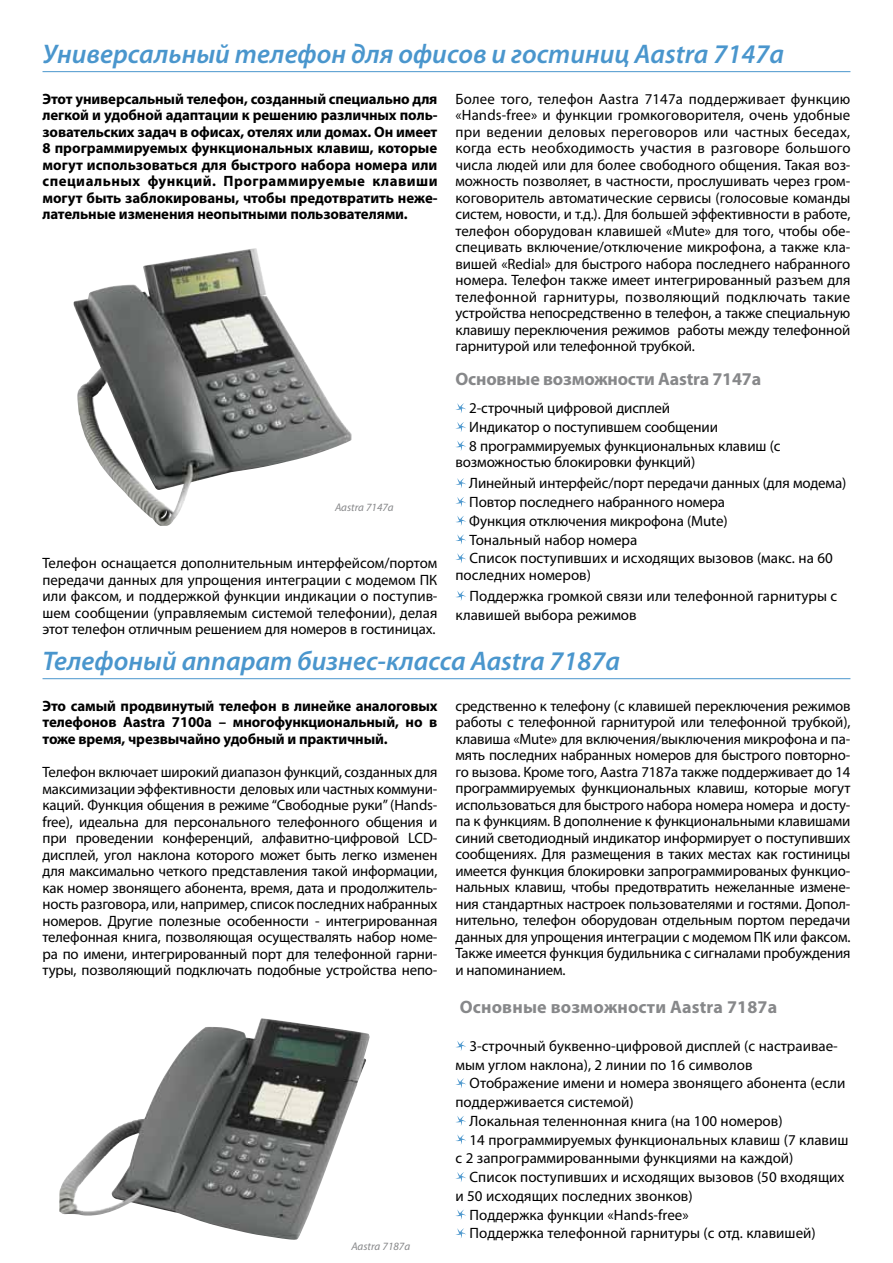
<style>
.page{position:relative;width:893px;height:1263px;background:#fff}
.page>*{position:absolute;margin:0;border:0;box-sizing:border-box;transform-origin:0 0}
.t1{font:italic 600 27px "Myriad Pro";color:#4a96cd}
.t2{font:700 18px "Myriad Pro";letter-spacing:.005em;color:#87888a}
.t3{font:15px/16.5px "Myriad Pro";color:#000}
.t4{font:700 15px/16.5px "Myriad Pro";letter-spacing:-.01em;color:#000;text-align:justify}
.t5{font:italic 11.1px "Myriad Pro";color:#87888a}
</style>
<div class="page">
<hr style="left:43px;top:71px;width:807px;height:1px;background:#4a96cd">
<hr style="left:43px;top:678px;width:807px;height:1px;background:#4a96cd">
<img style="left:59px;top:1018px;width:311px;height:222px">
<svg style="left:455px;top:403px;width:11px;height:10px"></svg>
<svg style="left:455px;top:422px;width:11px;height:10px"></svg>
<svg style="left:455px;top:441px;width:11px;height:10px"></svg>
<svg style="left:455px;top:478px;width:11px;height:10px"></svg>
<svg style="left:455px;top:497px;width:11px;height:10px"></svg>
<svg style="left:456px;top:516px;width:10px;height:10px"></svg>
<svg style="left:455px;top:534px;width:11px;height:11px"></svg>
<svg style="left:455px;top:553px;width:11px;height:10px"></svg>
<svg style="left:456px;top:591px;width:10px;height:10px"></svg>
<svg style="left:456px;top:1041px;width:10px;height:10px"></svg>
<svg style="left:455px;top:1078px;width:11px;height:10px"></svg>
<svg style="left:456px;top:1116px;width:10px;height:10px"></svg>
<svg style="left:455px;top:1134px;width:11px;height:11px"></svg>
<svg style="left:455px;top:1172px;width:11px;height:10px"></svg>
<svg style="left:455px;top:1209px;width:11px;height:11px"></svg>
<svg style="left:455px;top:1228px;width:11px;height:10px"></svg>
<img style="left:73px;top:248px;width:279px;height:278px">
<h1 class="t1" style="left:43px;top:37px;width:743px">Универсальный телефон для офисов и гостиниц Aastra 7147a</h1>
<p class="t4" style="left:43px;top:90px;width:397px">Этот универсальный телефон, созданный специально для легкой и удобной адаптации к решению различных поль&shy;зовательских задач в офисах, отелях или домах. Он имеет 8 программируемых функциональных клавиш, которые могут использоваться для быстрого набора номера или специальных функций. Программируемые клавиши могут быть заблокированы, чтобы предотвратить неже&shy;лательные изменения неопытными пользователями.</p>
<p class="t5" style="left:335px;top:500px;width:60px">Aastra 7147a</p>
<p class="t3" style="left:43px;top:554px;width:396px;text-align:justify">Телефон оснащается дополнительным интерфейсом/портом передачи данных для упрощения интеграции с модемом ПК или факсом, и поддержкой функции индикации о поступив&shy;шем сообщении (управляемым системой телефонии), делая этот телефон отличным решением для номеров в гостиницах.</p>
<p class="t3" style="left:455px;top:90px;width:397px;text-align:justify">Более того, телефон Aastra 7147a поддерживает функцию «Hands-free» и функции громкоговорителя, очень удобные при ведении деловых переговоров или частных беседах, когда есть необходимость участия в разговоре большого числа людей или для более свободного общения. Такая воз&shy;можность позволяет, в частности, прослушивать через гром&shy;коговоритель автоматические сервисы (голосовые команды систем, новости, и т.д.). Для большей эффективности в работе, телефон оборудован клавишей «Mute» для того, чтобы обе&shy;специвать включение/отключение микрофона, а также кла&shy;вишей «Redial» для быстрого набора последнего набранного номера. Телефон также имеет интегрированный разъем для телефонной гарнитуры, позволяющий подключать такие устройства непосредственно в телефон, а также специальную клавишу переключения режимов работы между телефонной гарнитурой или телефонной трубкой.</p>
<p class="t2" style="left:455px;top:367px;width:307px">Основные возможности Aastra 7147a</p>
<p class="t3" style="left:469px;top:399px;width:313px;line-height:18.8px">2-строчный цифровой дисплей<br>Индикатор о поступившем сообщении<br>8 программируемых функциональных клавиш (с</p>
<p class="t3" style="left:469px;top:451px;width:378px;line-height:21px;text-indent:-14px">возможностью блокировки функций)<br>Линейный интерфейс/порт передачи данных (для модема)</p>
<p class="t3" style="left:469px;top:492px;width:365px;line-height:18.8px">Повтор последнего набранного номера<br>Функция отключения микрофона (Mute)<br>Тональный набор номера<br>Список поступивших и исходящих вызовов (макс. на 60</p>
<p class="t3" style="left:470px;top:564px;width:369px;line-height:21px;text-indent:-14px">последних номеров)<br>Поддержка громкой связи или телефонной гарнитуры с</p>
<p class="t3" style="left:455px;top:606px;width:183px">клавишей выбора режимов</p>
<h1 class="t1" style="left:43px;top:643px;width:579px">Телефоный аппарат бизнес-класса Aastra 7187a</h1>
<p class="t4" style="left:43px;top:697px;width:396px">Это самый продвинутый телефон в линейке аналоговых телефонов Aastra 7100a – многофункциональный, но в тоже время, чрезвычайно удобный и практичный.</p>
<p class="t3" style="left:43px;top:764px;width:396px;text-align:justify">Телефон включает широкий диапазон функций, созданных для максимизации эффективности деловых или частных коммуни&shy;каций. Функция общения в режиме “Свободные руки” (Hands&shy;free), идеальна для персонального телефонного общения и при проведении конференций, алфавитно-цифровой LCD&shy;дисплей, угол наклона которого может быть легко изменен для максимально четкого представления такой информации, как номер звонящего абонента, время, дата и продолжитель&shy;ность разговора, или, например, список последних набранных номеров. Другие полезные особенности - интегрированная телефонная книга, позволяющая осуществалять набор номе&shy;ра по имени, интегрированный порт для телефонной гарни&shy;туры, позволяющий подключать подобные устройства непо-</p>
<p class="t5" style="left:351px;top:1239px;width:60px">Aastra 7187a</p>
<p class="t3" style="left:455px;top:697px;width:396px;text-align:justify">средственно к телефону (с клавишей переключения режимов работы с телефонной гарнитурой или телефонной трубкой), клавиша «Mute» для включения/выключения микрофона и па&shy;мять последних набранных номеров для быстрого повторно&shy;го вызова. Кроме того, Aastra 7187a также поддерживает до 14 программируемых функциональных клавиш, которые могут использоваться для быстрого набора номера номера и досту&shy;па к функциям. В дополнение к функциональными клавишами синий светодиодный индикатор информирует о поступивших сообщениях. Для размещения в таких местах как гостиницы имеется функция блокировки запрограммированых функцио&shy;нальных клавиш, чтобы предотвратить нежеланные измене&shy;ния стандартных настроек пользователями и гостями. Допол&shy;нительно, телефон оборудован отдельным портом передачи данных для упрощения интеграции с модемом ПК или факсом.<br>Также имеется функция будильника с сигналами пробуждения и напоминанием.</p>
<p class="t2" style="left:460px;top:995px;width:319px">Основные возможности Aastra 7187a</p>
<p class="t3" style="left:455px;top:1036px;width:384px;line-height:18.8px;text-indent:14px">3-строчный буквенно-цифровой дисплей (с настраивае&shy;мым углом наклона), 2 линии по 16 символов</p>
<p class="t3" style="left:470px;top:1075px;width:377px">Отображение имени и номера звонящего абонента (если</p>
<p class="t3" style="left:455px;top:1093px;width:180px">поддерживается системой)</p>
<p class="t3" style="left:470px;top:1112px;width:314px">Локальная теленнонная книга (на 100 номеров)</p>
<p class="t3" style="left:470px;top:1131px;width:380px">14 программируемых функциональных клавиш (7 клавиш</p>
<p class="t3" style="left:455px;top:1150px;width:339px">с 2 запрограммированными функциями на каждой)</p>
<p class="t3" style="left:470px;top:1168px;width:376px">Список поступивших и исходящих вызовов (50 входящих</p>
<p class="t3" style="left:455px;top:1187px;width:239px">и 50 исходящих последних звонков)</p>
<p class="t3" style="left:470px;top:1206px;width:221px">Поддержка функции «Нands-free»</p>
<p class="t3" style="left:470px;top:1225px;width:348px">Поддержка телефонной гарнитуры (с отд. клавишей)</p>
</div>
